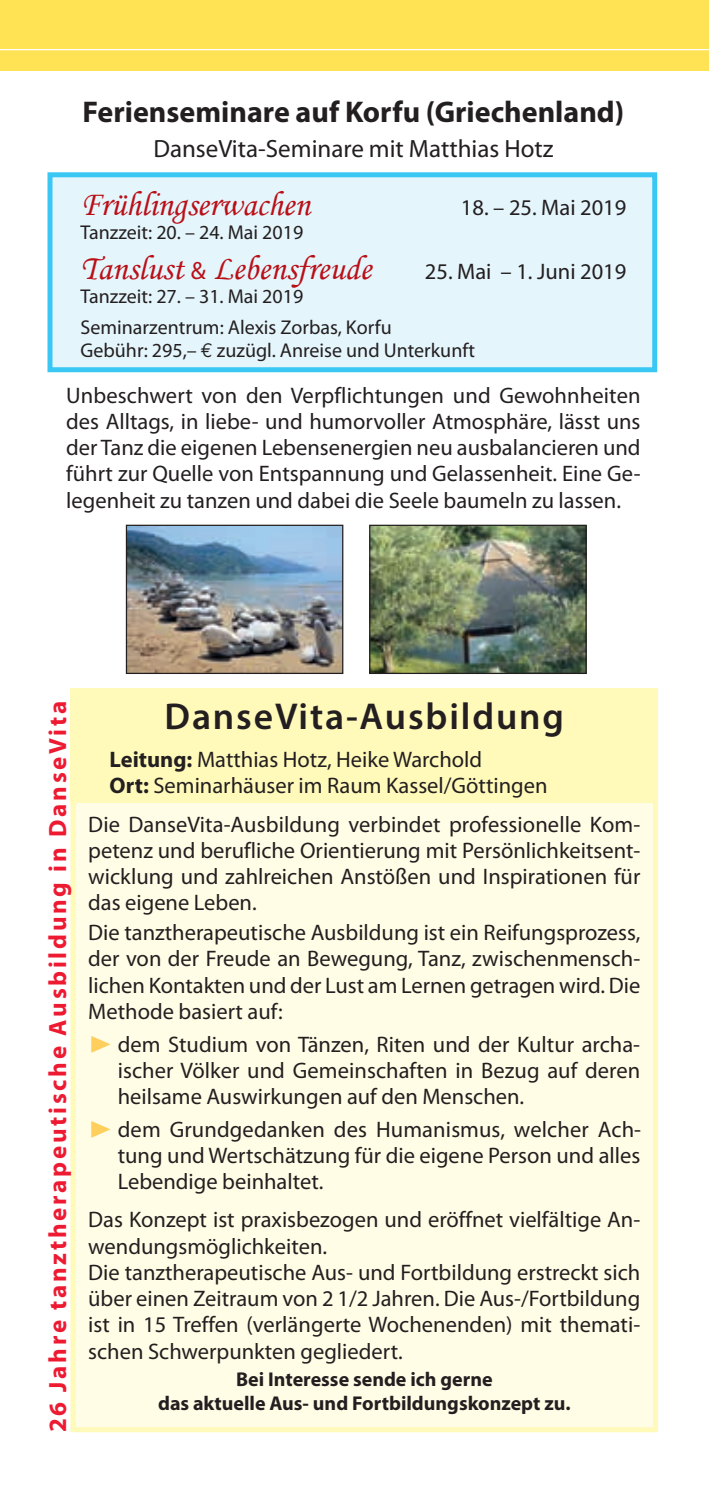
<style>
.page{position:relative;width:709px;height:1489px;background:#fff}
.page>*{position:absolute;margin:0;border:0;box-sizing:border-box;transform-origin:0 0}
.t1{font:600 37.5px "Myriad Pro";letter-spacing:.05em;color:#231f20}
.t2{font:35px "Monotype Corsiva";color:#b90f17}
.t3{font:700 30px "Myriad Pro";color:#231f20}
.t4{font:700 25px "Myriad Pro";letter-spacing:.11em;color:#ed1a32}
.t5{font:25px "Myriad Pro";color:#231f20}
.t6{font:22.5px/26.2px "Myriad Pro";color:#231f20;text-align:justify}
.t7{font:20px/30.8px "Myriad Pro";color:#231f20}
.t8{font:700 20px/24px "Myriad Pro";color:#231f20;text-align:center}
.s1{font-family:"Myriad Pro";font-size:25px}
.s2{font-family:"Euro Mono"}
.s3{font-weight:700}
.s4{font-family:"Zeal";font-size:25px;color:#fecf5c}
</style>
<div class="page">
<div style="left:0;top:0;width:709px;height:71px;background:#ffe355"></div>
<div style="left:47px;top:172px;width:610px;height:200px;background:#e5f5fc;border:5px solid #3bc7f4"></div>
<hr style="left:0;top:49px;width:709px;height:1px;background:#fff">
<div style="left:71px;top:688px;width:587px;height:743px;background:#fffde6;border:5px solid #fff9ba"></div>
<div style="left:71px;top:688px;width:587px;height:115px;background:#fff9ba"></div>
<img style="left:128px;top:526px;width:213px;height:146px">
<div style="left:126px;top:524px;width:217px;height:150px;border:1px solid #231f20"></div>
<img style="left:371px;top:526px;width:213px;height:146px">
<div style="left:369px;top:524px;width:217px;height:150px;border:1px solid #231f20"></div>
<h3 class="t3" style="left:83px;top:92px;width:543px">Ferienseminare auf Korfu (Griechenland)</h3>
<p class="t5" style="left:153px;top:133px;width:401px">DanseVita-Seminare mit Matthias Hotz</p>
<h2 class="t2" style="left:80px;top:183px;width:231px">Frühlingserwachen</h2>
<p class="t6" style="left:461px;top:194px;width:167px">18. – 25. Mai 2019</p>
<p class="t7" style="left:80px;top:216px;width:224px">Tanzzeit: 20. – 24. Mai 2019</p>
<h2 class="t2" style="left:80px;top:247px;width:292px">Tanslust <span class="s1">&amp;</span> Lebensfreude</h2>
<p class="t6" style="left:425px;top:258px;width:203px">25. Mai – 1. Juni 2019</p>
<p class="t7" style="left:80px;top:280px;width:313px">Tanzzeit: 27. – 31. Mai 2019<br>Seminarzentrum: Alexis Zorbas, Korfu</p>
<p class="t7" style="left:80px;top:335px;width:396px">Gebühr: 295,– <span class="s2">E</span> zuzügl. Anreise und Unterkunft</p>
<p class="t6" style="left:66px;top:381px;width:576px">Unbeschwert von den Verpflichtungen und Gewohnheiten des Alltags, in liebe- und humorvoller Atmosphäre, lässt uns der Tanz die eigenen Lebensenergien neu ausbalancieren und führt zur Quelle von Entspannung und Gelassenheit. Eine Ge&shy;legenheit zu tanzen und dabei die Seele baumeln zu lassen.</p>
<p class="t4" style="left:41px;top:1432px;width:732px;rotate:-90deg">26 Jahre tanztherapeutische Ausbildung in DanseVita</p>
<h1 class="t1" style="left:164px;top:692px;width:401px">DanseVita-Ausbildung</h1>
<p class="t6" style="left:109px;top:746px;width:439px"><span class="s3">Leitung:</span> Matthias Hotz, Heike Warchold<br><span class="s3">Ort:</span> Seminarhäuser im Raum Kassel/Göttingen</p>
<p class="t6" style="left:88px;top:810px;width:553px">Die DanseVita-Ausbildung verbindet professionelle Kom&shy;petenz und berufliche Orientierung mit Persönlichkeitsent&shy;wicklung und zahlreichen Anstößen und Inspirationen für das eigene Leben.</p>
<p class="t6" style="left:88px;top:919px;width:553px">Die tanztherapeutische Ausbildung ist ein Reifungsprozess, der von der Freude an Bewegung, Tanz, zwischenmensch&shy;lichen Kontakten und der Lust am Lernen getragen wird. Die Methode basiert auf:</p>
<p class="t6" style="left:118px;top:1030px;width:524px;text-indent:-30px"><span class="s4">®</span> dem Studium von Tänzen, Riten und der Kultur archa&shy;ischer Völker und Gemeinschaften in Bezug auf deren heilsame Auswirkungen auf den Menschen.</p>
<p class="t6" style="left:118px;top:1115px;width:525px;text-indent:-30px"><span class="s4">®</span> dem Grundgedanken des Humanismus, welcher Ach&shy;tung und Wertschätzung für die eigene Person und alles Lebendige beinhaltet.</p>
<p class="t6" style="left:88px;top:1206px;width:553px;text-align:left">Das Konzept ist praxisbezogen und eröffnet vielfältige An&shy;wendungsmöglichkeiten.<br>Die tanztherapeutische Aus- und Fortbildung erstreckt sich über einen Zeitraum von 2 1/2 Jahren. Die Aus-/Fortbildung ist in 15 Treffen (verlängerte Wochenenden) mit themati&shy;schen Schwerpunkten gegliedert.</p>
<p class="t8" style="left:158px;top:1366px;width:414px">Bei Interesse sende ich gerne<br>das aktuelle Aus- und Fortbildungskonzept zu.</p>
</div>
